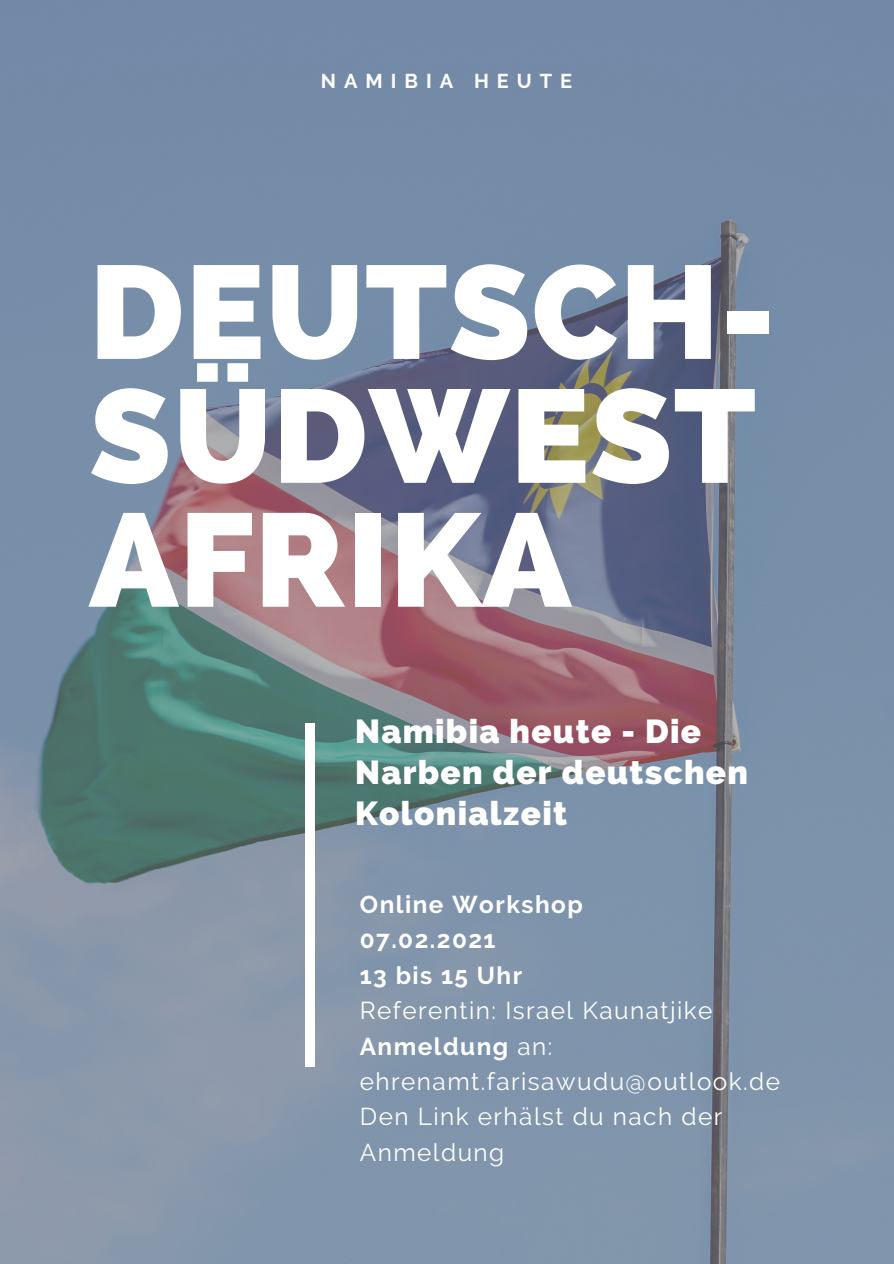
<style>
.page{position:relative;width:894px;height:1264px;background:#fff}
.page>*{position:absolute;margin:0;border:0;box-sizing:border-box;transform-origin:0 0}
.t1{font:800 132.15px/123.9px "Raleway";letter-spacing:.01em;color:#fff}
.t2{font:800 33.15px/41px "Raleway";letter-spacing:.04em;color:#fff}
.t3{font:24.3px/35.4px "Raleway";letter-spacing:.06em;color:#fff}
.t4{font:700 24.3px "Raleway";letter-spacing:.06em;color:#fff}
.t5{font:700 19.95px "Raleway";letter-spacing:.4em;color:#fff}
.s1{font-weight:700}
</style>
<div class="page">
<img style="left:0;top:0;width:893px;height:1263px">
<div style="left:305px;top:722px;width:10px;height:344px;background:#fff"></div>
<p class="t5" style="left:321px;top:69px;width:253px">NAMIBIA HEUTE</p>
<p class="t1" style="left:89px;top:250px;width:686px">DEUTSCH-<br>SÜDWEST<br>AFRIKA</p>
<p class="t2" style="left:355px;top:710px;width:394px">Namibia heute - Die<br>Narben der deutschen<br>Kolonialzeit</p>
<p class="t4" style="left:360px;top:890px;width:224px">Online Workshop</p>
<p class="t4" style="left:360px;top:925px;width:137px">07.02.2021</p>
<p class="t4" style="left:360px;top:960px;width:164px">13 bis 15 Uhr</p>
<p class="t3" style="left:360px;top:992px;width:354px">Referentin: Israel Kaunatjike</p>
<p class="t3" style="left:360px;top:1028px;width:422px"><span class="s1">Anmeldung</span> an: ehrenamt.farisawudu@outlook.de</p>
<p class="t3" style="left:360px;top:1098px;width:364px">Den Link erhälst du nach der<br>Anmeldung</p>
</div>
